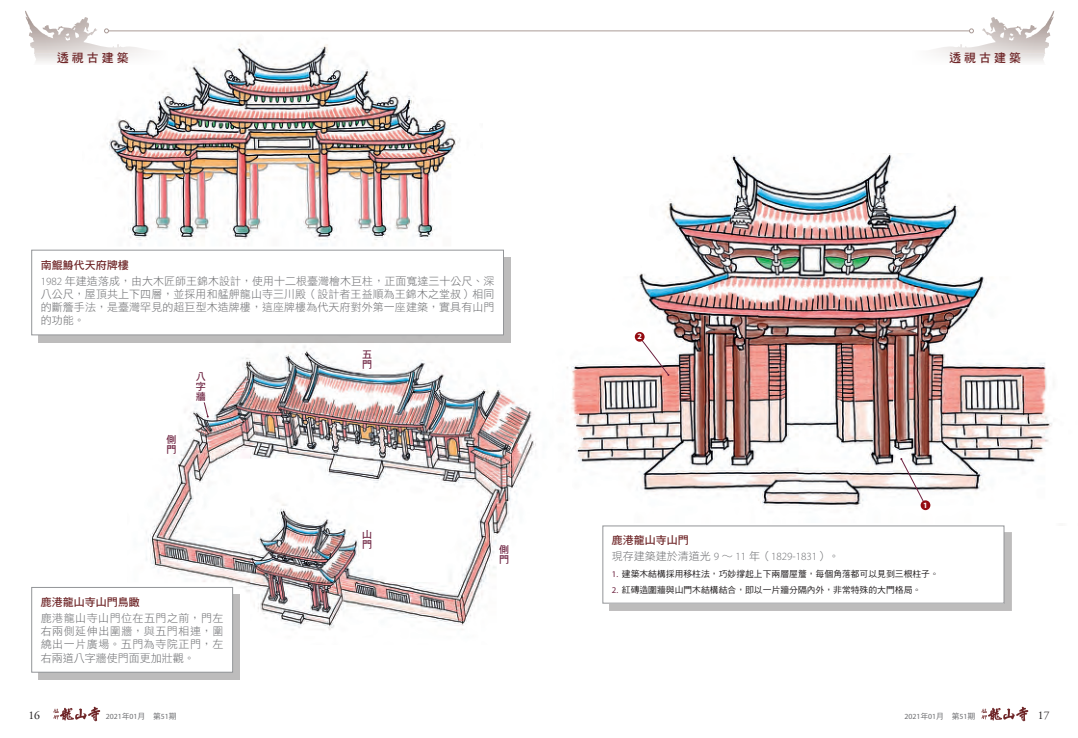
<style>
.page{position:relative;width:1078px;height:738px;background:#fff}
.page>*{position:absolute;margin:0;border:0;box-sizing:border-box;transform-origin:0 0}
.t1{font:12px "DF Hei Std W7";letter-spacing:.25em;color:#6e2527}
.t2{font:11.7px "Adobe Garamond LT";color:#231f20}
.t3{font:11px/13.2px "DF Hei Std W3";letter-spacing:.005em;color:#6c6d70;text-align:justify}
.t4{font:11px "DF Hei Std W7";color:#6e2527}
.t5{font:10px/10px "DF Hei Std W7";color:#6d2240}
.t6{font:8.8px "DF Hei Std W5";color:#231f20}
.t7{font:700 8.1px "Myriad Pro";color:#fff}
.t8{font:7.8px "Myriad Pro";color:#6c6d70}
.s1{font-family:"Myriad Pro";font-weight:300}
.s2{font-family:"Myriad Pro";color:#6d2240}
.s3{font-family:"DF Hei Std W5"}
</style>
<div class="page">
<img style="left:107px;top:31px;width:375px;height:214px">
<img style="left:127px;top:342px;width:409px;height:288px">
<img style="left:567px;top:153px;width:485px;height:358px">
<svg style="left:53px;top:706px;width:47px;height:14px"></svg>
<svg style="left:981px;top:706px;width:47px;height:14px"></svg>
<hr style="left:108px;top:30px;width:431px;height:1px;background:#aa9b97">
<svg style="left:25px;top:10px;width:142px;height:61px"></svg>
<hr style="left:539px;top:30px;width:430px;height:1px;background:#aa9b97">
<svg style="left:911px;top:11px;width:143px;height:51px"></svg>
<div style="left:38px;top:256px;width:473px;height:86px;background:#231f20;opacity:.3"></div>
<div style="left:32px;top:250px;width:471px;height:84px;background:#fff"></div>
<div style="left:31px;top:249px;width:473px;height:86px;border:1px solid #939598"></div>
<div style="left:38px;top:593px;width:202px;height:86px;background:#231f20;opacity:.3"></div>
<div style="left:32px;top:587px;width:200px;height:84px;background:#fff"></div>
<div style="left:31px;top:586px;width:202px;height:86px;border:1px solid #939598"></div>
<div style="left:609px;top:532px;width:402px;height:78px;background:#bdbcbc"></div>
<div style="left:602px;top:525px;width:401px;height:77px;background:#fff"></div>
<div style="left:602px;top:525px;width:402px;height:78px;border:1px solid #939598"></div>
<svg style="left:361px;top:527px;width:13px;height:23px"></svg>
<svg style="left:496px;top:540px;width:14px;height:25px"></svg>
<svg style="left:164px;top:430px;width:14px;height:25px"></svg>
<svg style="left:361px;top:348px;width:13px;height:22px"></svg>
<svg style="left:193px;top:370px;width:16px;height:47px"></svg>
<svg style="left:900px;top:457px;width:25px;height:48px"></svg>
<svg style="left:640px;top:338px;width:29px;height:37px"></svg>
<div style="left:920px;top:500px;width:10px;height:9px;background:#940c11;border-radius:50%"></div>
<svg style="left:634px;top:331px;width:10px;height:10px"></svg>
<p class="t1" style="left:57px;top:51px;width:73px">透視古建築</p>
<p class="t1" style="left:948px;top:51px;width:73px">透視古建築</p>
<p class="t4" style="left:41px;top:258px;width:90px">南鯤鯓代天府牌樓</p>
<p class="t3" style="left:41px;top:274px;width:455px"><span class="s1">1982</span> 年建造落成，由大木匠師王錦木設計，使用十二根臺灣檜木巨柱，正面寬達三十公尺、深八公尺，屋頂共上下四層，並採用和艋舺龍山寺三川殿（設計者王益順為王錦木之堂叔）相同的斷簷手法，是臺灣罕見的超巨型木造牌樓，這座牌樓為代天府對外第一座建築，實具有山門的功能。</p>
<p class="t5" style="left:167px;top:433px;width:11px">側門</p>
<p class="t5" style="left:196px;top:371px;width:11px;text-align:justify">八字牆</p>
<p class="t4" style="left:41px;top:595px;width:101px">鹿港龍山寺山門鳥瞰</p>
<p class="t3" style="left:41px;top:610px;width:184px">鹿港龍山寺山門位在五門之前，門左右兩側延伸出圍牆，與五門相連，圍繞出一片廣場。五門為寺院正門，左右兩道八字牆使門面更加壯觀。</p>
<p class="t5" style="left:362px;top:348px;width:11px">五門</p>
<p class="t5" style="left:362px;top:528px;width:11px">山門</p>
<p class="t5" style="left:499px;top:544px;width:11px">側門</p>
<p class="t7" style="left:637px;top:332px;width:6px">2</p>
<p class="t7" style="left:923px;top:500px;width:6px">1</p>
<p class="t4" style="left:611px;top:534px;width:78px">鹿港龍山寺山門</p>
<p class="t3" style="left:611px;top:549px;width:229px">現存建築建於清道光 <span class="s1">9</span> ∼ <span class="s1">11</span> 年（<span class="s1">1829-1831</span>）。</p>
<p class="t6" style="left:611px;top:568px;width:328px"><span class="s2">1.</span> 建築木結構採用移柱法，巧妙撐起上下兩層屋簷，每個角落都可以見到三根柱子。</p>
<p class="t6" style="left:611px;top:584px;width:311px"><span class="s2">2.</span> 紅磚造圍牆與山門木結構結合，即以一片牆分隔內外，非常特殊的大門格局。</p>
<p class="t2" style="left:28px;top:708px;width:13px">16</p>
<p class="t8" style="left:106px;top:711px;width:72px">2021<span class="s3">年</span>01<span class="s3">月　第</span>51<span class="s3">期</span></p>
<p class="t8" style="left:904px;top:711px;width:72px">2021<span class="s3">年</span>01<span class="s3">月　第</span>51<span class="s3">期</span></p>
<p class="t2" style="left:1037px;top:708px;width:13px">17</p>
</div>
